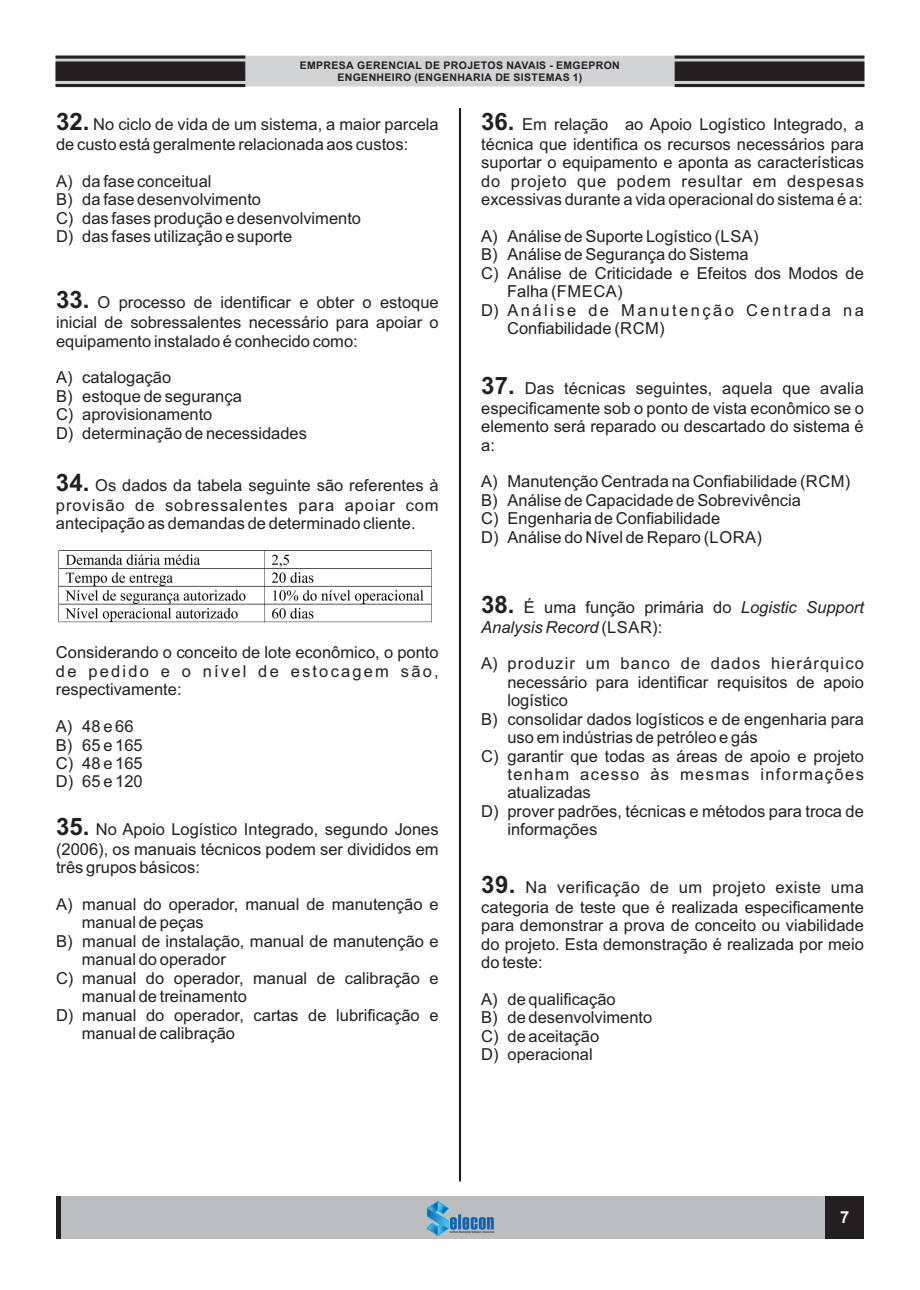
<style>
.page{position:relative;width:920px;height:1290px;background:#fff}
.page>*{position:absolute;margin:0;border:0;box-sizing:border-box;transform-origin:0 0}
.t1{font:16.5px/18.5px "Arial";color:#231f20}
.t2{font:16.5px/20px "Arial";letter-spacing:.055em;color:#231f20}
.t3{font:italic 16.5px/20px "Arial";color:#231f20}
.t4{font:16.5px "Arial";letter-spacing:.07em;color:#231f20}
.t5{font:16.5px "Arial";letter-spacing:.15em;color:#231f20}
.t6{font:16.5px "Arial";letter-spacing:.085em;color:#231f20}
.t7{font:700 16.5px "Arial";color:#fff}
.t8{font:700 10.5px/11.7px "Arial";letter-spacing:.035em;color:#231f20;text-align:center}
.s1{font-weight:700;font-size:24px}
.s2{font-weight:700;font-style:normal;font-size:24px}
.s3{font-style:normal}
</style>
<div class="page">
<hr style="left:459px;top:108px;width:2px;height:1073px;background:#231f20">
<img style="left:58px;top:550px;width:374px;height:73px">
<div style="left:56px;top:1196px;width:808px;height:42px;background:#bbbdc0"></div>
<img style="left:426px;top:1201px;width:68px;height:34px">
<div style="left:56px;top:1196px;width:5px;height:42px;background:#231f20"></div>
<div style="left:826px;top:1196px;width:38px;height:42px;background:#231f20"></div>
<svg style="left:55px;top:55px;width:810px;height:32px;background:#929192"></svg>
<p class="t8" style="left:300px;top:61px;width:322px">EMPRESA GERENCIAL DE PROJETOS NAVAIS - EMGEPRON<br>ENGENHEIRO (ENGENHARIA DE SISTEMAS 1)</p>
<p class="t1" style="left:56px;top:116px;width:384px;line-height:20px"><span class="s1">32.</span> No ciclo de vida de um sistema, a maior parcela de custo está geralmente relacionada aos custos:</p>
<p class="t1" style="left:56px;top:173px;width:307px">A) da fase conceitual<br>B) da fase desenvolvimento<br>C) das fases produção e desenvolvimento<br>D) das fases utilização e suporte</p>
<p class="t1" style="left:56px;top:294px;width:384px;line-height:20px"><span class="s1">33.</span> O processo de identificar e obter o estoque inicial de sobressalentes necessário para apoiar o</p>
<p class="t1" style="left:56px;top:333px;width:303px">equipamento instalado é conhecido como:</p>
<p class="t1" style="left:56px;top:370px;width:252px">A) catalogação<br>B) estoque de segurança<br>C) aprovisionamento<br>D) determinação de necessidades</p>
<p class="t2" style="left:56px;top:477px;width:384px"><span class="s1">34.</span> Os dados da tabela seguinte são referentes à provisão de sobressalentes para apoiar com</p>
<p class="t1" style="left:56px;top:516px;width:361px">antecipação as demandas de determinado cliente.</p>
<p class="t1" style="left:56px;top:645px;width:384px;text-align:justify">Considerando o conceito de lote econômico, o ponto de pedido e o nível de estocagem são, respectivamente:</p>
<p class="t1" style="left:56px;top:719px;width:88px">A) 48 e 66<br>B) 65 e 165<br>C) 48 e 165<br>D) 65 e 120</p>
<p class="t1" style="left:56px;top:820px;width:384px;line-height:20px"><span class="s1">35.</span> No Apoio Logístico Integrado, segundo Jones (2006), os manuais técnicos podem ser divididos em</p>
<p class="t1" style="left:56px;top:860px;width:145px">três grupos básicos:</p>
<p class="t1" style="left:56px;top:896px;width:384px">A) manual do operador, manual de manutenção e</p>
<p class="t1" style="left:82px;top:915px;width:123px">manual de peças</p>
<p class="t1" style="left:56px;top:933px;width:384px">B) manual de instalação, manual de manutenção e</p>
<p class="t1" style="left:82px;top:952px;width:146px">manual do operador</p>
<p class="t1" style="left:56px;top:970px;width:384px">C) manual do operador, manual de calibração e</p>
<p class="t1" style="left:82px;top:989px;width:167px">manual de treinamento</p>
<p class="t1" style="left:56px;top:1007px;width:384px">D) manual do operador, cartas de lubrificação e</p>
<p class="t1" style="left:82px;top:1025px;width:155px">manual de calibração</p>
<p class="t1" style="left:481px;top:116px;width:384px;line-height:20px"><span class="s1">36.</span> Em relação ao Apoio Logístico Integrado, a técnica que identifica os recursos necessários para</p>
<p class="t1" style="left:481px;top:155px;width:384px;text-align:justify">suportar o equipamento e aponta as características do projeto que podem resultar em despesas excessivas durante a vida operacional do sistema é a:</p>
<p class="t1" style="left:481px;top:228px;width:279px">A) Análise de Suporte Logístico (LSA)</p>
<p class="t1" style="left:481px;top:247px;width:269px">B) Análise de Segurança do Sistema</p>
<p class="t1" style="left:481px;top:265px;width:384px">C) Análise de Criticidade e Efeitos dos Modos de</p>
<p class="t1" style="left:507px;top:284px;width:117px">Falha (FMECA)</p>
<p class="t5" style="left:481px;top:304px;width:384px">D) Análise de Manutenção Centrada na</p>
<p class="t1" style="left:507px;top:321px;width:159px">Confiabilidade (RCM)</p>
<p class="t1" style="left:481px;top:379px;width:384px;line-height:20px"><span class="s1">37.</span> Das técnicas seguintes, aquela que avalia especificamente sob o ponto de vista econômico se o</p>
<p class="t1" style="left:481px;top:419px;width:384px">elemento será reparado ou descartado do sistema é a:</p>
<p class="t1" style="left:481px;top:474px;width:371px">A) Manutenção Centrada na Confiabilidade (RCM)<br>B) Análise de Capacidade de Sobrevivência<br>C) Engenharia de Confiabilidade<br>D) Análise do Nível de Reparo (LORA)</p>
<p class="t3" style="left:481px;top:598px;width:384px"><span class="s2">38.</span> <span class="s3">É uma função primária do</span> Logistic Support<br>Analysis Record <span class="s3">(LSAR):</span></p>
<p class="t4" style="left:481px;top:657px;width:384px">A) produzir um banco de dados hierárquico</p>
<p class="t1" style="left:507px;top:674px;width:358px">necessário para identificar requisitos de apoio</p>
<p class="t1" style="left:507px;top:693px;width:62px">logístico</p>
<p class="t1" style="left:481px;top:711px;width:384px">B) consolidar dados logísticos e de engenharia para</p>
<p class="t1" style="left:507px;top:730px;width:252px">uso em indústrias de petróleo e gás</p>
<p class="t1" style="left:481px;top:748px;width:384px">C) garantir que todas as áreas de apoio e projeto</p>
<p class="t6" style="left:507px;top:768px;width:358px">tenham acesso às mesmas informações</p>
<p class="t1" style="left:507px;top:785px;width:85px">atualizadas</p>
<p class="t1" style="left:481px;top:803px;width:384px">D) prover padrões, técnicas e métodos para troca de</p>
<p class="t1" style="left:507px;top:822px;width:91px">informações</p>
<p class="t1" style="left:481px;top:878px;width:384px;line-height:20px"><span class="s1">39.</span> Na verificação de um projeto existe uma categoria de teste que é realizada especificamente</p>
<p class="t1" style="left:481px;top:918px;width:384px;text-align:justify">para demonstrar a prova de conceito ou viabilidade do projeto. Esta demonstração é realizada por meio do teste:</p>
<p class="t1" style="left:481px;top:991px;width:173px">A) de qualificação<br>B) de desenvolvimento<br>C) de aceitação<br>D) operacional</p>
<p class="t7" style="left:840px;top:1211px;width:11px">7</p>
</div>
